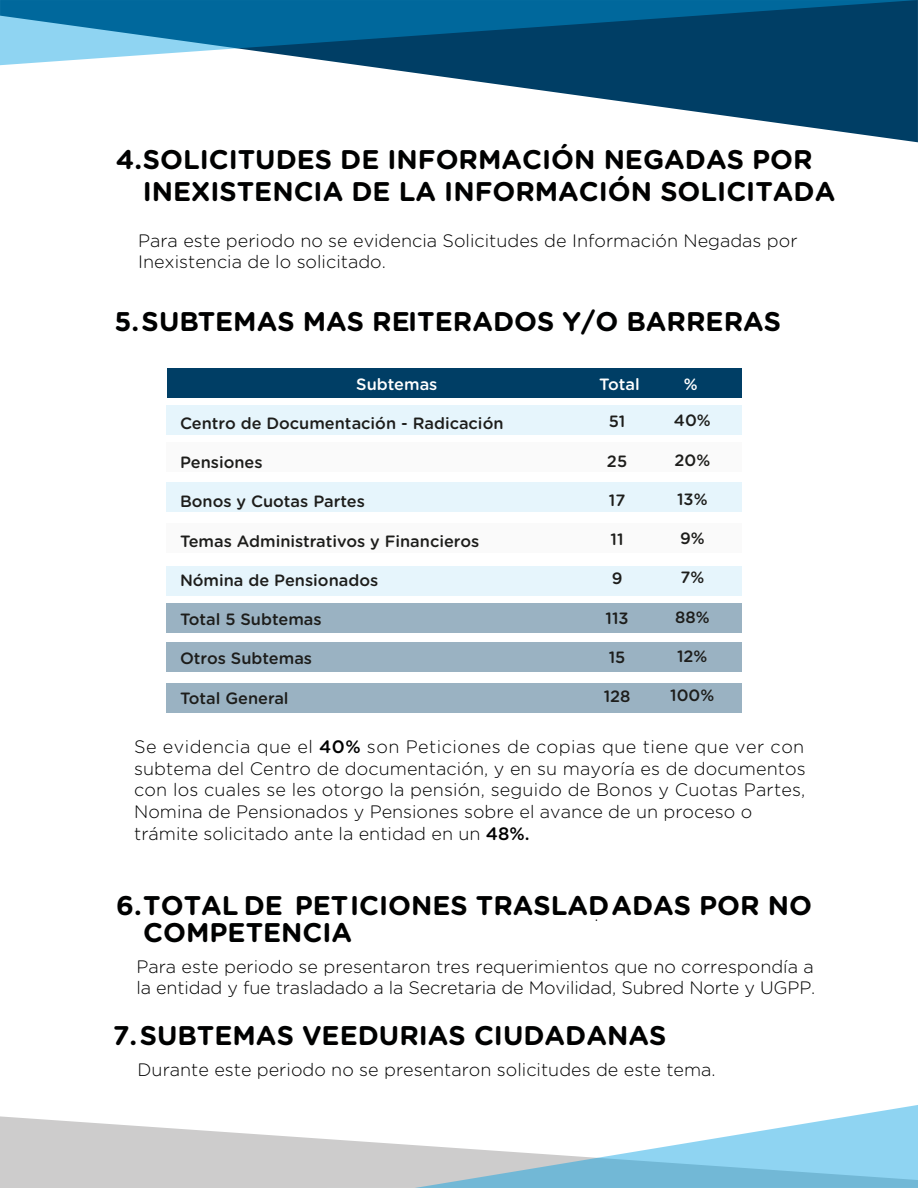
<style>
.page{position:relative;width:918px;height:1188px;background:#fff}
.page>*{position:absolute;margin:0;border:0;box-sizing:border-box;transform-origin:0 0}
.t1{font:700 27px/27.8px "Gotham Rounded";color:#000101}
.t2{font:300 18px/21.6px "Gotham Rounded";color:#000101}
.t3{font:500 16.35px "Gotham Rounded";color:#1d1d1b}
.t4{font:500 16.35px "Gotham Rounded";color:#fff}
.s1{font-weight:500}
</style>
<div class="page">
<div style="left:166px;top:683px;width:576px;height:30px;background:#9ab2c2"></div>
<div style="left:166px;top:642px;width:576px;height:30px;background:#9ab2c2"></div>
<div style="left:166px;top:603px;width:576px;height:29px;background:#9ab2c2"></div>
<div style="left:166px;top:566px;width:576px;height:29px;background:#e6f5fc"></div>
<svg style="left:0;top:65px;width:918px;height:77px"></svg>
<svg style="left:0;top:1116px;width:415px;height:72px;fill:#cdcccc"></svg>
<svg style="left:415px;top:1105px;width:503px;height:83px"></svg>
<svg style="left:0;top:0;width:918px;height:65px;background:#1a6790"></svg>
<div style="left:166px;top:523px;width:576px;height:29px;background:#fafafa"></div>
<div style="left:166px;top:482px;width:576px;height:30px;background:#e6f5fc"></div>
<div style="left:166px;top:442px;width:576px;height:30px;background:#fafafa"></div>
<div style="left:166px;top:406px;width:576px;height:29px;background:#e6f5fc"></div>
<div style="left:167px;top:368px;width:575px;height:30px;background:#003e65"></div>
<h1 class="t1" style="left:143px;top:142px;width:694px;line-height:32.4px;text-indent:-27px">4.SOLICITUDES DE INFORMACIÓN NEGADAS POR<br>INEXISTENCIA DE LA INFORMACIÓN SOLICITADA</h1>
<p class="t2" style="left:138px;top:229px;width:661px">Para este periodo no se evidencia Solicitudes de Información Negadas por<br>Inexistencia de lo solicitado.</p>
<h1 class="t1" style="left:115px;top:307px;width:668px">5.SUBTEMAS MAS REITERADOS Y/O BARRERAS</h1>
<p class="t4" style="left:356px;top:372px;width:83px">Subtemas</p>
<p class="t4" style="left:599px;top:372px;width:42px">Total</p>
<p class="t4" style="left:684px;top:372px;width:15px">%</p>
<p class="t3" style="left:180px;top:411px;width:325px">Centro de Documentación - Radicación</p>
<p class="t3" style="left:180px;top:451px;width:84px">Pensiones</p>
<p class="t3" style="left:180px;top:490px;width:186px">Bonos y Cuotas Partes</p>
<p class="t3" style="left:180px;top:529px;width:301px">Temas Administrativos y Financieros</p>
<p class="t3" style="left:180px;top:568px;width:200px">Nómina de Pensionados</p>
<p class="t3" style="left:180px;top:608px;width:143px">Total 5 Subtemas</p>
<p class="t3" style="left:180px;top:647px;width:134px">Otros Subtemas</p>
<p class="t3" style="left:180px;top:686px;width:110px">Total General</p>
<p class="t3" style="left:609px;top:410px;width:18px">51</p>
<p class="t3" style="left:607px;top:449px;width:22px">25</p>
<p class="t3" style="left:609px;top:488px;width:18px">17</p>
<p class="t3" style="left:611px;top:528px;width:14px">11</p>
<p class="t3" style="left:612px;top:567px;width:12px">9</p>
<p class="t3" style="left:606px;top:606px;width:25px">113</p>
<p class="t3" style="left:609px;top:645px;width:18px">15</p>
<p class="t3" style="left:604px;top:685px;width:28px">128</p>
<p class="t3" style="left:674px;top:409px;width:38px">40%</p>
<p class="t3" style="left:674px;top:448px;width:37px">20%</p>
<p class="t3" style="left:677px;top:487px;width:32px">13%</p>
<p class="t3" style="left:680px;top:527px;width:26px">9%</p>
<p class="t3" style="left:680px;top:566px;width:25px">7%</p>
<p class="t3" style="left:675px;top:605px;width:36px">88%</p>
<p class="t3" style="left:677px;top:644px;width:32px">12%</p>
<p class="t3" style="left:670px;top:684px;width:46px">100%</p>
<p class="t2" style="left:134px;top:735px;width:673px">Se evidencia que el <span class="s1">40%</span> son Peticiones de copias que tiene que ver con subtema del Centro de documentación, y en su mayoría es de documentos con los cuales se les otorgo la pensión, seguido de Bonos y Cuotas Partes, Nomina de Pensionados y Pensiones sobre el avance de un proceso o trámite solicitado ante la entidad en un <span class="s1">48%.</span></p>
<h1 class="t1" style="left:143px;top:890px;width:670px;text-indent:-27px">6.TOTAL DE PETICIONES TRASLADADAS POR NO<br>COMPETENCIA</h1>
<p class="t2" style="left:136px;top:955px;width:681px">Para este periodo se presentaron tres requerimientos que no correspondía a la entidad y fue trasladado a la Secretaria de Movilidad, Subred Norte y UGPP.</p>
<p class="t2" style="left:594px;top:903px;width:6px">.</p>
<h1 class="t1" style="left:113px;top:1021px;width:555px">7.SUBTEMAS VEEDURIAS CIUDADANAS</h1>
<p class="t2" style="left:138px;top:1058px;width:580px">Durante este periodo no se presentaron solicitudes de este tema.</p>
</div>
